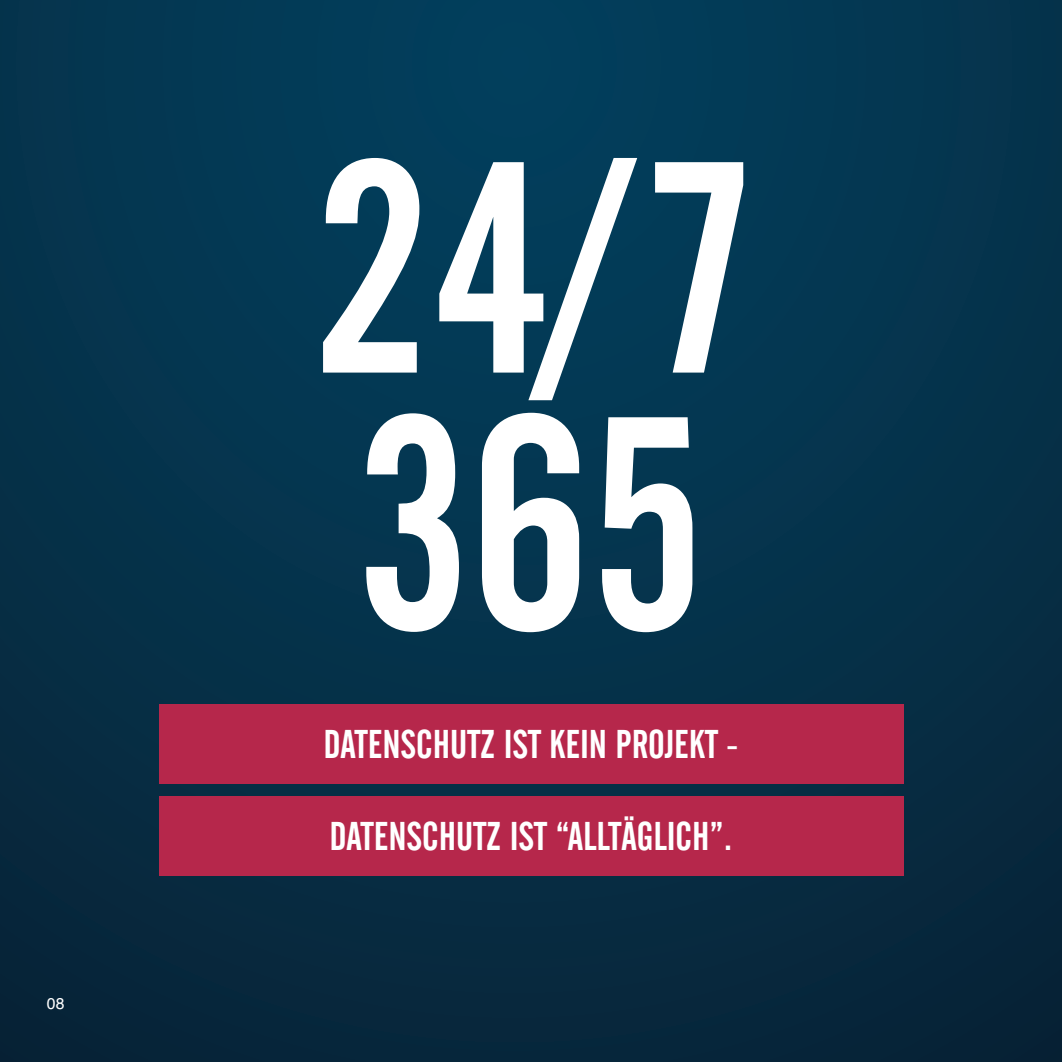
<style>
.page{position:relative;width:1062px;height:1062px;background:#fff}
.page>*{position:absolute;margin:0;border:0;box-sizing:border-box;transform-origin:0 0}
.t1{font:297.85px/255px "Alternate Gothic No 2 BT";color:#fff}
.t2{font:39.73px "Alternate Gothic No 2 BT";color:#fff}
.t3{font:15.75px "Helvetica";color:#fff}
</style>
<div class="page">
<div style="left:0;top:0;width:1062px;height:1062px;background:linear-gradient(to bottom,#023d5a,#08263a)"></div>
<div style="left:159px;top:704px;width:744px;height:80px;background:#b6274b"></div>
<div style="left:159px;top:796px;width:744px;height:79px;background:#b6274b"></div>
<p class="t3" style="left:47px;top:994px;width:19px">08</p>
<h1 class="t1" style="left:314px;top:142px;width:435px">24/7<br>365</h1>
<p class="t2" style="left:323px;top:721px;width:416px">DATENSCHUTZ IST KEIN PROJEKT -</p>
<p class="t2" style="left:329px;top:812px;width:404px">DATENSCHUTZ IST “ALLTÄGLICH”.</p>
</div>
